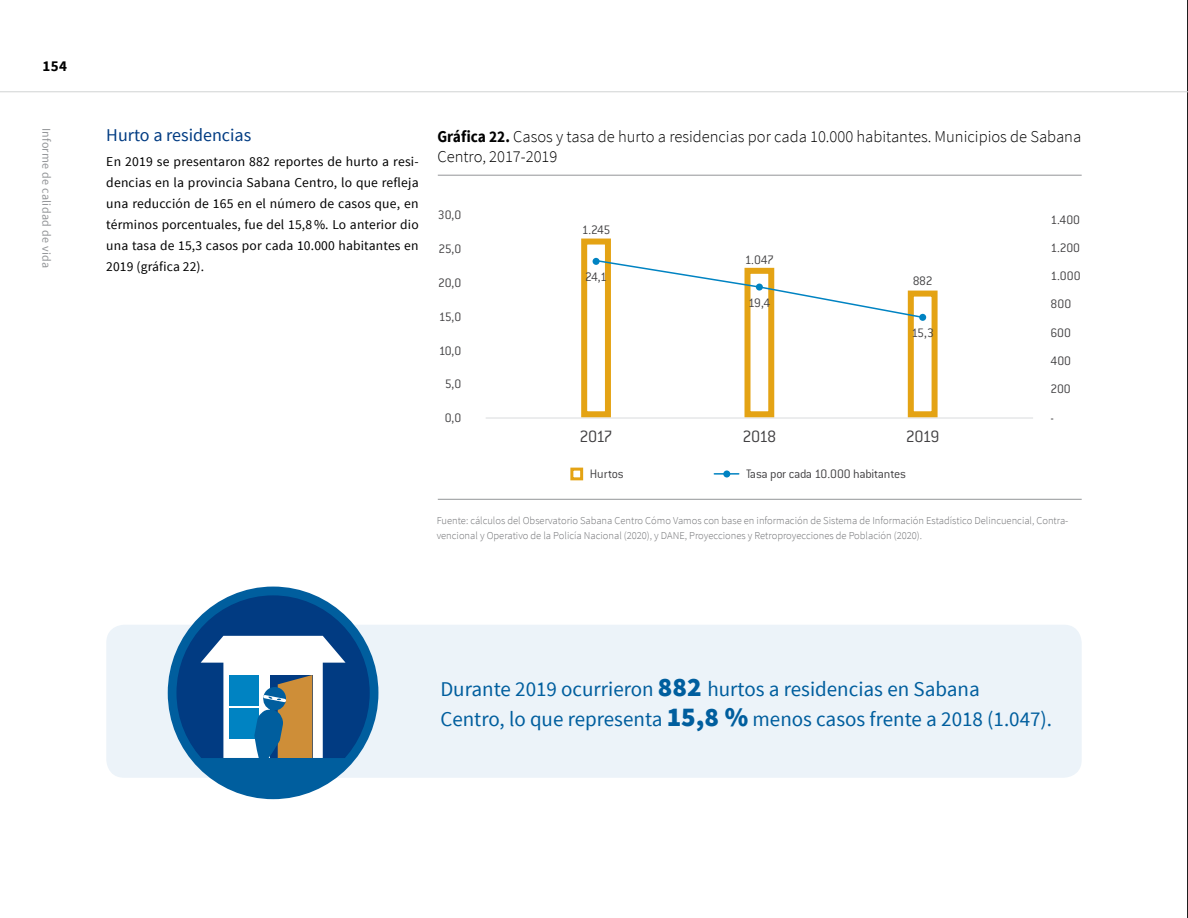
<style>
.page{position:relative;width:1188px;height:918px;background:#fff}
.page>*{position:absolute;margin:0;border:0;box-sizing:border-box;transform-origin:0 0}
.t1{font:21px/30px "Source Sans Pro";color:#005e9e}
.t2{font:18px "Source Sans Pro";color:#013b82}
.t3{font:300 18px "Conduit ITC Std";letter-spacing:-.065em;color:#414042}
.t4{font:300 16.5px/19.8px "Source Sans Pro";color:#000}
.t5{font:700 15px "Source Sans Pro";color:#000}
.t6{font:13.5px/21px "Source Sans Pro";letter-spacing:.01em;color:#000;text-align:justify}
.t7{font:300 13.5px "Conduit ITC Std";letter-spacing:-.02em;color:#414042}
.t8{font:12px "Source Sans Pro";letter-spacing:.025em;color:#939598}
.t9{font:300 10.5px/15px "Source Sans Pro";color:#6d6e71}
.s1{font-weight:700}
.s2{font-weight:900;font-size:27px}
</style>
<div class="page">
<hr style="left:1187px;top:0;width:1px;height:918px;background:#000">
<hr style="left:0;top:91px;width:1188px;height:1px;background:#d1d3d4">
<hr style="left:486px;top:417px;width:547px;height:2px;background:#e6e7e8">
<div style="left:581px;top:239px;width:30px;height:178px;border:6px solid #e4a314"></div>
<div style="left:745px;top:268px;width:29px;height:149px;border:6px solid #e4a314"></div>
<div style="left:908px;top:291px;width:30px;height:126px;border:6px solid #e4a314"></div>
<div style="left:919px;top:314px;width:7px;height:7px;background:#0083c2;border-radius:50%"></div>
<hr style="left:714px;top:473px;width:25px;height:2px;background:#0083c2">
<div style="left:570px;top:468px;width:13px;height:12px;border:3px solid #e4a314"></div>
<div style="left:723px;top:470px;width:7px;height:7px;background:#0083c2;border-radius:50%"></div>
<hr style="left:438px;top:175px;width:644px;height:1px;background:#939598">
<hr style="left:438px;top:499px;width:644px;height:1px;background:#939598">
<svg style="left:594px;top:259px;width:330px;height:60px"></svg>
<div style="left:106px;top:625px;width:976px;height:153px;background:#ecf3f9;border-radius:18px"></div>
<svg style="left:168px;top:587px;width:210px;height:212px"></svg>
<svg style="left:197px;top:636px;width:152px;height:158px;background:#6790ae"></svg>
<p class="t5" style="left:43px;top:57px;width:26px">154</p>
<h2 class="t2" style="left:106px;top:124px;width:147px">Hurto a residencias</h2>
<p class="t6" style="left:106px;top:152px;width:314px">En 2019 se presentaron 882 reportes de hurto a resi&shy;dencias en la provincia Sabana Centro, lo que refleja una reducción de 165 en el número de casos que, en términos porcentuales, fue del 15,8 %. Lo anterior dio una tasa de 15,3 casos por cada 10.000 habitantes en 2019 (gráfica 22).</p>
<p class="t8" style="left:54px;top:128px;width:142px;rotate:90deg">Informe de calidad de vida</p>
<p class="t4" style="left:437px;top:127px;width:645px"><span class="s1">Gráfica 22.</span> Casos y tasa de hurto a residencias por cada 10.000 habitantes. Municipios de Sabana<br>Centro, 2017-2019</p>
<p class="t7" style="left:438px;top:207px;width:25px">30,0</p>
<p class="t7" style="left:1051px;top:211px;width:31px">1.400</p>
<p class="t7" style="left:582px;top:222px;width:30px">1.245</p>
<p class="t7" style="left:1051px;top:240px;width:31px">1.200</p>
<p class="t7" style="left:438px;top:241px;width:24px">25,0</p>
<p class="t7" style="left:745px;top:251px;width:31px">1.047</p>
<p class="t7" style="left:1051px;top:268px;width:32px">1.000</p>
<p class="t7" style="left:585px;top:268px;width:23px">24,1</p>
<p class="t7" style="left:913px;top:273px;width:21px">882</p>
<p class="t7" style="left:438px;top:275px;width:25px">20,0</p>
<p class="t7" style="left:439px;top:308px;width:24px">15,0</p>
<p class="t7" style="left:439px;top:342px;width:24px">10,0</p>
<p class="t7" style="left:445px;top:376px;width:18px">5,0</p>
<p class="t7" style="left:748px;top:295px;width:24px">19,4</p>
<p class="t7" style="left:911px;top:325px;width:24px">15,3</p>
<p class="t7" style="left:1051px;top:296px;width:22px">800</p>
<p class="t7" style="left:1051px;top:324px;width:22px">600</p>
<p class="t7" style="left:1051px;top:353px;width:22px">400</p>
<p class="t7" style="left:1051px;top:381px;width:22px">200</p>
<p class="t7" style="left:445px;top:410px;width:18px">0,0</p>
<p class="t7" style="left:1051px;top:409px;width:5px">-</p>
<h2 class="t3" style="left:580px;top:425px;width:35px">2017</h2>
<h2 class="t3" style="left:742px;top:425px;width:35px">2018</h2>
<h2 class="t3" style="left:906px;top:425px;width:35px">2019</h2>
<p class="t7" style="left:590px;top:466px;width:35px">Hurtos</p>
<p class="t7" style="left:746px;top:466px;width:162px">Tasa por cada 10.000 habitantes</p>
<p class="t9" style="left:437px;top:513px;width:633px">Fuente: cálculos del Observatorio Sabana Centro Cómo Vamos con base en información de Sistema de Información Estadístico Delincuencial, Contra&shy;vencional y Operativo de la Policía Nacional (2020), y DANE, Proyecciones y Retroproyecciones de Población (2020).</p>
<h1 class="t1" style="left:440px;top:675px;width:613px">Durante 2019 ocurrieron <span class="s2">882</span> hurtos a residencias en Sabana<br>Centro, lo que representa <span class="s2">15,8 %</span> menos casos frente a 2018 (1.047).</h1>
</div>
